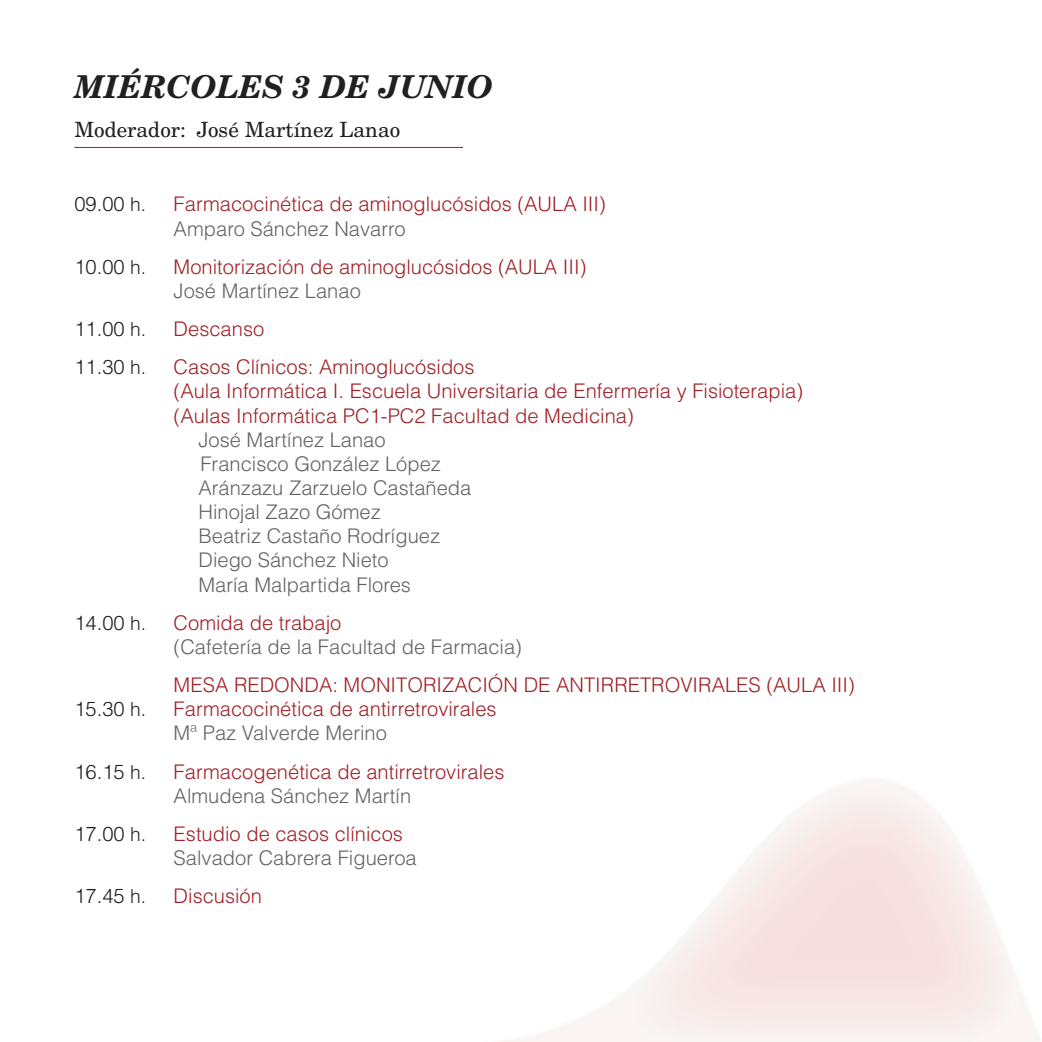
<style>
.page{position:relative;width:1042px;height:1042px;background:#fff}
.page>*{position:absolute;margin:0;border:0;box-sizing:border-box;transform-origin:0 0}
.t1{font:italic 700 31.5px "New Century Schlbk LT Std";color:#231f20}
.t2{font:21px "New Century Schlbk LT Std";color:#231f20}
.t3{font:300 20.12px/24.2px "Helvetica";color:#9f2026}
.t4{font:300 20.12px/24.2px "Helvetica";color:#636366}
.t5{font:300 20.12px "Helvetica";color:#231f20}
.s1{font-size:19.25px}
</style>
<div class="page">
<hr style="left:74px;top:147px;width:389px;height:1px;background:#9f2026">
<h1 class="t1" style="left:74px;top:68px;width:420px">MIÉRCOLES 3 DE JUNIO</h1>
<p class="t2" style="left:74px;top:121px;width:327px">Moderador: José Martínez Lanao</p>
<p class="t5" style="left:74px;top:197px;width:73px">09.00 <span class="s1">h.</span></p>
<p class="t3" style="left:174px;top:194px;width:434px">Farmacocinética de aminoglucósidos (AULA III)</p>
<p class="t4" style="left:174px;top:218px;width:233px">Amparo Sánchez Navarro</p>
<p class="t5" style="left:74px;top:259px;width:73px">10.00 <span class="s1">h.</span></p>
<p class="t3" style="left:174px;top:256px;width:414px">Monitorización de aminoglucósidos (AULA III)</p>
<p class="t4" style="left:174px;top:281px;width:189px">José Martínez Lanao</p>
<p class="t5" style="left:74px;top:322px;width:73px">11.00 <span class="s1">h.</span></p>
<p class="t3" style="left:174px;top:319px;width:92px">Descanso</p>
<p class="t5" style="left:74px;top:360px;width:73px">11.30 <span class="s1">h.</span></p>
<p class="t3" style="left:174px;top:357px;width:631px">Casos Clínicos: Aminoglucósidos<br>(Aula Informática I. Escuela Universitaria de Enfermería y Fisioterapia) (Aulas Informática PC1-PC2 Facultad de Medicina)</p>
<p class="t4" style="left:198px;top:429px;width:274px">José Martínez Lanao<br>Francisco González López<br>Aránzazu Zarzuelo Castañeda<br>Hinojal Zazo Gómez<br>Beatriz Castaño Rodríguez<br>Diego Sánchez Nieto<br>María Malpartida Flores</p>
<p class="t5" style="left:74px;top:615px;width:73px">14.00 <span class="s1">h.</span></p>
<p class="t3" style="left:174px;top:612px;width:169px">Comida de trabajo</p>
<p class="t4" style="left:174px;top:637px;width:350px">(Cafetería de la Facultad de Farmacia)</p>
<p class="t3" style="left:174px;top:675px;width:683px">MESA REDONDA: MONITORIZACIÓN DE ANTIRRETROVIRALES (AULA III)</p>
<p class="t5" style="left:74px;top:702px;width:73px">15.30 <span class="s1">h.</span></p>
<p class="t3" style="left:174px;top:699px;width:324px">Farmacocinética de antirretrovirales</p>
<p class="t4" style="left:174px;top:723px;width:215px">Mª Paz Valverde Merino</p>
<p class="t5" style="left:74px;top:764px;width:73px">16.15 <span class="s1">h.</span></p>
<p class="t3" style="left:174px;top:761px;width:332px">Farmacogenética de antirretrovirales</p>
<p class="t4" style="left:174px;top:785px;width:239px">Almudena Sánchez Martín</p>
<p class="t5" style="left:74px;top:826px;width:73px">17.00 <span class="s1">h.</span></p>
<p class="t3" style="left:174px;top:823px;width:231px">Estudio de casos clínicos</p>
<p class="t4" style="left:174px;top:848px;width:245px">Salvador Cabrera Figueroa</p>
<p class="t5" style="left:74px;top:889px;width:73px">17.45 <span class="s1">h.</span></p>
<p class="t3" style="left:174px;top:886px;width:90px">Discusión</p>
</div>
